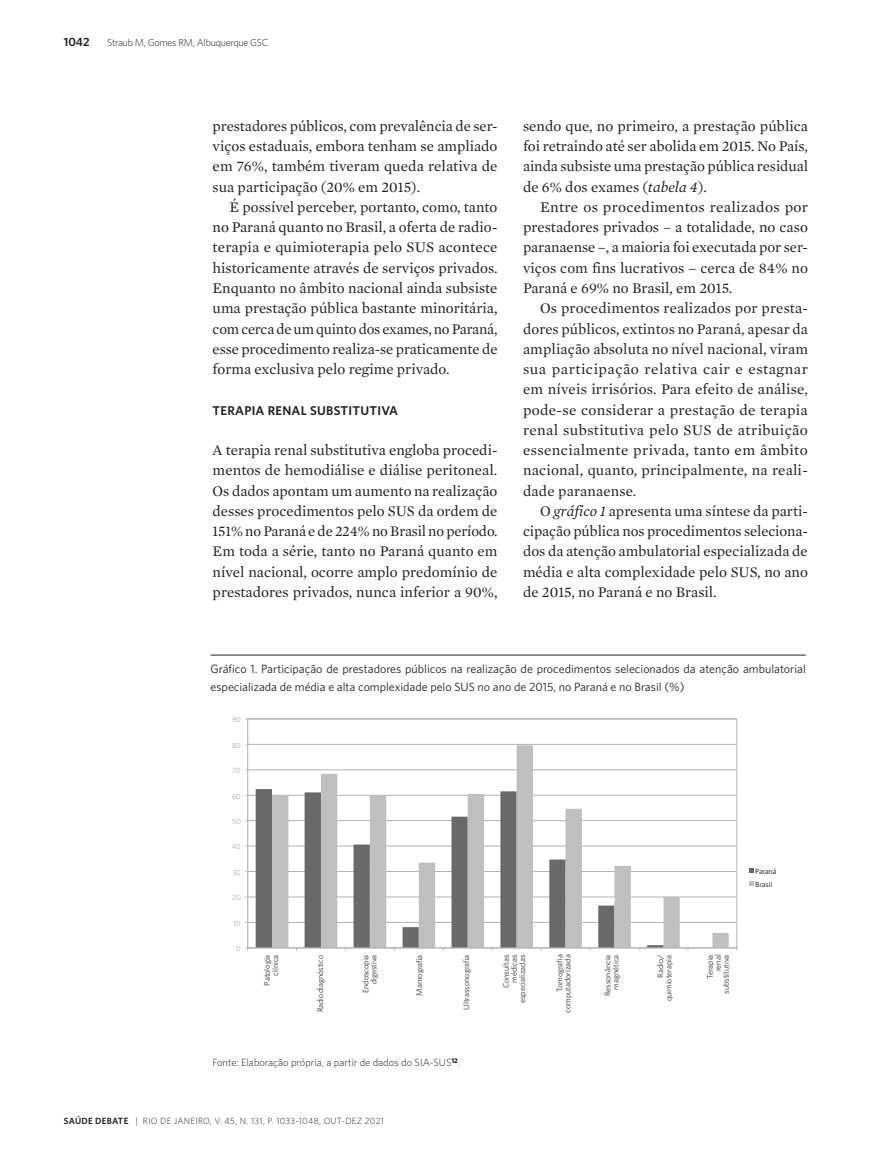
<style>
.page{position:relative;width:893px;height:1170px;background:#fff}
.page>*{position:absolute;margin:0;border:0;box-sizing:border-box;transform-origin:0 0}
.t1{font:15px/20.2px "Mercury Text G1";color:#231f20;text-align:justify}
.t2{font:600 12.75px "Whitney";letter-spacing:.02em;color:#231f20}
.t3{font:12px/18px "Whitney";color:#231f20}
.t4{font:600 12px "Whitney";color:#231f20}
.t5{font:300 10.5px "Whitney";color:#231f20}
.t6{font:300 10.2px "Whitney";letter-spacing:-.025em;color:#231f20}
.t7{font:300 9px "Whitney";letter-spacing:.03em;color:#231f20}
.t8{font:8.1px/8.1px "Whitney";color:#363434;text-align:right}
.t9{font:7.5px "Whitney";color:#a9aaaa}
.t10{font:7.5px/13.5px "Whitney";color:#040503}
.s1{font-style:italic}
.s2{font-weight:600}
</style>
<div class="page">
<hr style="left:210px;top:654px;width:596px;height:1px;background:#231f20">
<hr style="left:248px;top:744px;width:489px;height:1px;background:#b3b3b3">
<hr style="left:248px;top:769px;width:489px;height:1px;background:#b3b3b3">
<hr style="left:248px;top:795px;width:489px;height:1px;background:#b3b3b3">
<hr style="left:248px;top:820px;width:489px;height:1px;background:#b3b3b3">
<hr style="left:248px;top:845px;width:489px;height:1px;background:#b3b3b3">
<hr style="left:248px;top:871px;width:489px;height:1px;background:#b3b3b3">
<hr style="left:248px;top:896px;width:489px;height:1px;background:#b3b3b3">
<hr style="left:248px;top:922px;width:489px;height:1px;background:#b3b3b3">
<div style="left:256px;top:789px;width:16px;height:158px;background:#696969"></div>
<svg style="left:272px;top:745px;width:457px;height:202px"></svg>
<hr style="left:247px;top:718px;width:1px;height:229px;background:#c0bfbf">
<hr style="left:248px;top:947px;width:489px;height:1px;background:#b3b3b3">
<svg style="left:749px;top:868px;width:4px;height:4px"></svg>
<svg style="left:749px;top:881px;width:4px;height:4px"></svg>
<p class="t4" style="left:64px;top:34px;width:27px">1042</p>
<p class="t6" style="left:107px;top:36px;width:163px">Straub M, Gomes RM, Albuquerque GSC</p>
<p class="t1" style="left:213px;top:116px;width:286px">prestadores públicos, com prevalência de ser&shy;viços estaduais, embora tenham se ampliado em 76%, também tiveram queda relativa de sua participação (20% em 2015).</p>
<p class="t1" style="left:213px;top:197px;width:287px;text-indent:17px">É possível perceber, portanto, como, tanto no Paraná quanto no Brasil, a oferta de radio&shy;terapia e quimioterapia pelo SUS acontece historicamente através de serviços privados.<br>Enquanto no âmbito nacional ainda subsiste uma prestação pública bastante minoritária, com cerca de um quinto dos exames, no Paraná, esse procedimento realiza-se praticamente de forma exclusiva pelo regime privado.</p>
<p class="t2" style="left:213px;top:401px;width:187px">TERAPIA RENAL SUBSTITUTIVA</p>
<p class="t1" style="left:213px;top:440px;width:286px">A terapia renal substitutiva engloba procedi&shy;mentos de hemodiálise e diálise peritoneal.<br>Os dados apontam um aumento na realização desses procedimentos pelo SUS da ordem de 151% no Paraná e de 224% no Brasil no período.<br>Em toda a série, tanto no Paraná quanto em nível nacional, ocorre amplo predomínio de prestadores privados, nunca inferior a 90%,</p>
<p class="t1" style="left:523px;top:116px;width:287px">sendo que, no primeiro, a prestação pública foi retraindo até ser abolida em 2015. No País, ainda subsiste uma prestação pública residual de 6% dos exames (<span class="s1">tabela 4</span>).</p>
<p class="t1" style="left:523px;top:197px;width:287px;text-indent:17px">Entre os procedimentos realizados por prestadores privados – a totalidade, no caso paranaense –, a maioria foi executada por ser&shy;viços com fins lucrativos – cerca de 84% no Paraná e 69% no Brasil, em 2015.</p>
<p class="t1" style="left:523px;top:298px;width:287px;text-indent:17px">Os procedimentos realizados por presta&shy;dores públicos, extintos no Paraná, apesar da ampliação absoluta no nível nacional, viram sua participação relativa cair e estagnar em níveis irrisórios. Para efeito de análise, pode-se considerar a prestação de terapia renal substitutiva pelo SUS de atribuição essencialmente privada, tanto em âmbito nacional, quanto, principalmente, na reali&shy;dade paranaense.</p>
<p class="t1" style="left:523px;top:500px;width:286px;text-indent:17px">O <span class="s1">gráfico 1</span> apresenta uma síntese da parti&shy;cipação pública nos procedimentos seleciona&shy;dos da atenção ambulatorial especializada de média e alta complexidade pelo SUS, no ano de 2015, no Paraná e no Brasil.</p>
<p class="t3" style="left:210px;top:659px;width:597px">Gráfico 1. Participação de prestadores públicos na realização de procedimentos selecionados da atenção ambulatorial especializada de média e alta complexidade pelo SUS no ano de 2015, no Paraná e no Brasil (%)</p>
<p class="t9" style="left:232px;top:714px;width:10px">90</p>
<p class="t9" style="left:232px;top:740px;width:10px">80</p>
<p class="t9" style="left:232px;top:765px;width:10px">70</p>
<p class="t9" style="left:232px;top:791px;width:10px">60</p>
<p class="t9" style="left:232px;top:816px;width:10px">50</p>
<p class="t9" style="left:232px;top:841px;width:11px">40</p>
<p class="t9" style="left:232px;top:867px;width:10px">30</p>
<p class="t9" style="left:232px;top:892px;width:10px">20</p>
<p class="t9" style="left:234px;top:918px;width:9px">10</p>
<p class="t9" style="left:236px;top:943px;width:6px">0</p>
<p class="t8" style="left:263px;top:985px;width:32px;rotate:-90deg">Patologia clínica</p>
<p class="t8" style="left:316px;top:1012px;width:59px;rotate:-90deg">Radiodiagnóstico</p>
<p class="t8" style="left:361px;top:992px;width:40px;rotate:-90deg">Endoscopia digestiva</p>
<p class="t8" style="left:415px;top:995px;width:43px;rotate:-90deg">Mamografia</p>
<p class="t8" style="left:462px;top:1009px;width:57px;rotate:-90deg">Ultrassonografia</p>
<p class="t8" style="left:502px;top:1003px;width:50px;rotate:-90deg">Consultas médicas especializadas</p>
<p class="t8" style="left:555px;top:1012px;width:60px;rotate:-90deg">Tomografia computadorizada</p>
<p class="t8" style="left:603px;top:996px;width:43px;rotate:-90deg">Ressonância magnética</p>
<p class="t8" style="left:656px;top:1001px;width:48px;rotate:-90deg">Radio/ quimioterapia</p>
<p class="t8" style="left:706px;top:993px;width:41px;rotate:-90deg">Terapia renal substitutiva</p>
<p class="t5" style="left:213px;top:1054px;width:249px">Fonte: Elaboração própria, a partir de dados do SIA-SUS<sup>12</sup>.</p>
<p class="t7" style="left:64px;top:1114px;width:322px"><span class="s2">SAÚDE DEBATE</span> | RIO DE JANEIRO, V. 45, N. 131, P. 1033-1048, OUT-DEZ 2021</p>
<p class="t10" style="left:755px;top:864px;width:23px">Paraná<br>Brasil</p>
</div>
